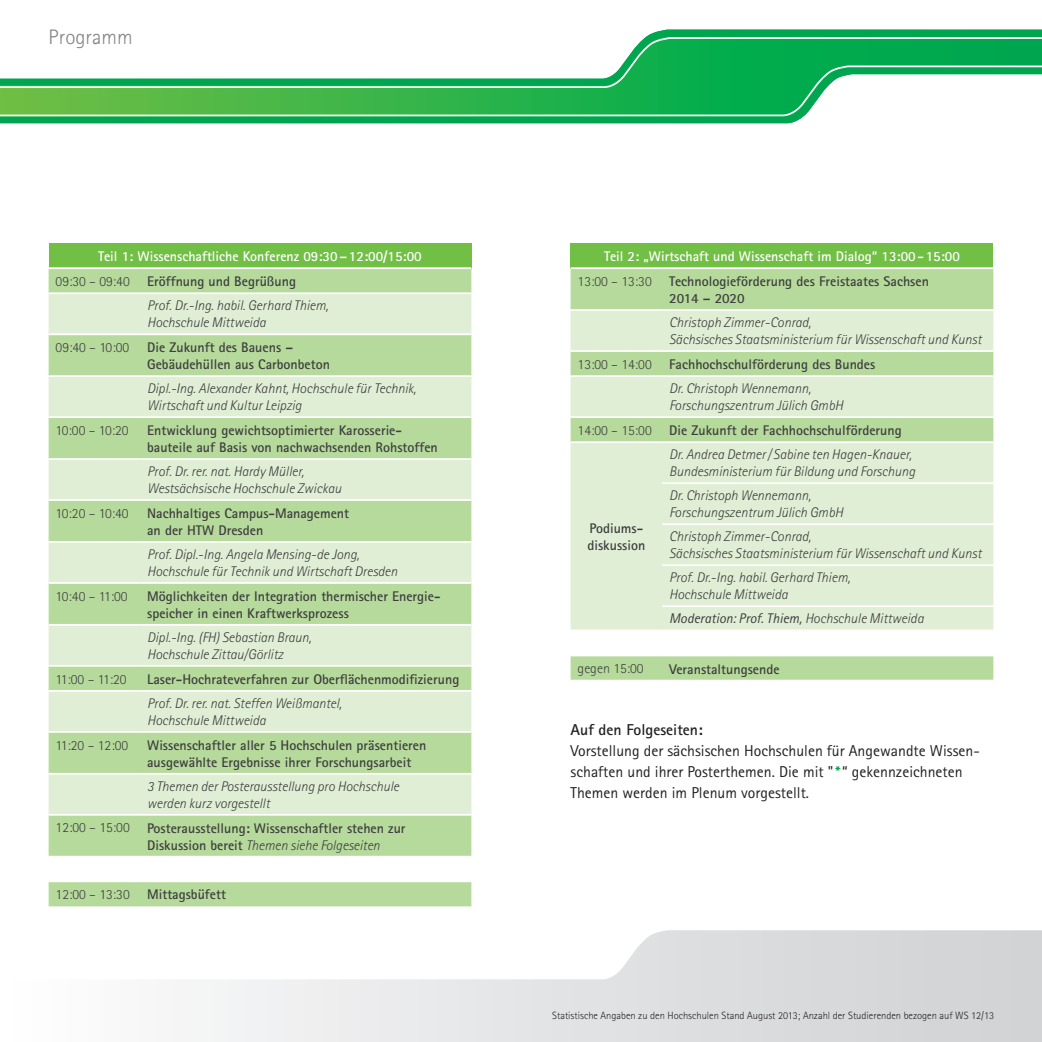
<style>
.page{position:relative;width:1042px;height:1042px;background:#fff}
.page>*{position:absolute;margin:0;border:0;box-sizing:border-box;transform-origin:0 0}
.t1{font:300 21px "Rotis Sans Serif";color:#808285}
.t2{font:15.75px/21px "Rotis Sans Serif";color:#231f20}
.t3{font:700 15.75px "Rotis Sans Serif";color:#231f20}
.t4{font:italic 300 14px/16.8px "Rotis Sans Serif";color:#3e3e3f}
.t5{font:700 14px/16.8px "Rotis Sans Serif";color:#3e3e3f}
.t6{font:700 14px/25px "Rotis Sans Serif";color:#fff}
.t7{font:300 14px "Rotis Sans Serif";color:#3e3e3f}
.t8{font:italic 14px "Rotis Sans Serif";color:#3e3e3f}
.t9{font:300 10.5px "Rotis Sans Serif";color:#231f20}
.s1{font-weight:300}
.s2{font-weight:300;font-style:italic}
.s3{font-weight:300;color:#3e3e3f}
.s4{color:#3e3e3f}
.s5{font-weight:800;color:#00a54f}
</style>
<div class="page">
<div style="left:0;top:979px;width:521px;height:63px;background:linear-gradient(to right,#fff,#e4e5e7)"></div>
<svg style="left:0;top:29px;width:1042px;height:95px"></svg>
<svg style="left:521px;top:930px;width:521px;height:112px;background:#dcdddf"></svg>
<svg style="left:0;top:36px;width:1042px;height:29px"></svg>
<svg style="left:0;top:65px;width:1042px;height:52px"></svg>
<div style="left:49px;top:243px;width:422px;height:25px;background:#71bf44"></div>
<div style="left:49px;top:269px;width:422px;height:637px;background:#b6da9b"></div>
<svg style="left:49px;top:294px;width:422px;height:520px;background:#cce5ba"></svg>
<svg style="left:49px;top:857px;width:422px;height:23px"></svg>
<hr style="left:49px;top:267px;width:91px;height:2px;background:#fff">
<hr style="left:140px;top:267px;width:331px;height:2px;background:#fff">
<hr style="left:49px;top:292px;width:91px;height:2px;background:#fff">
<hr style="left:140px;top:292px;width:331px;height:2px;background:#fff">
<hr style="left:49px;top:333px;width:91px;height:2px;background:#fff">
<hr style="left:140px;top:333px;width:331px;height:2px;background:#fff">
<hr style="left:49px;top:375px;width:91px;height:2px;background:#fff">
<hr style="left:140px;top:375px;width:331px;height:2px;background:#fff">
<hr style="left:49px;top:416px;width:91px;height:2px;background:#fff">
<hr style="left:140px;top:416px;width:331px;height:2px;background:#fff">
<hr style="left:49px;top:458px;width:91px;height:2px;background:#fff">
<hr style="left:140px;top:458px;width:331px;height:2px;background:#fff">
<hr style="left:49px;top:499px;width:91px;height:2px;background:#fff">
<hr style="left:140px;top:499px;width:331px;height:2px;background:#fff">
<hr style="left:49px;top:541px;width:91px;height:2px;background:#fff">
<hr style="left:140px;top:541px;width:331px;height:2px;background:#fff">
<hr style="left:49px;top:582px;width:91px;height:2px;background:#fff">
<hr style="left:140px;top:582px;width:331px;height:2px;background:#fff">
<hr style="left:49px;top:624px;width:91px;height:2px;background:#fff">
<hr style="left:140px;top:624px;width:331px;height:2px;background:#fff">
<hr style="left:49px;top:665px;width:91px;height:2px;background:#fff">
<hr style="left:140px;top:665px;width:331px;height:2px;background:#fff">
<hr style="left:49px;top:690px;width:91px;height:2px;background:#fff">
<hr style="left:140px;top:690px;width:331px;height:2px;background:#fff">
<hr style="left:49px;top:731px;width:91px;height:2px;background:#fff">
<hr style="left:140px;top:731px;width:331px;height:2px;background:#fff">
<hr style="left:49px;top:773px;width:91px;height:1px;background:#fff">
<hr style="left:140px;top:773px;width:331px;height:1px;background:#fff">
<hr style="left:49px;top:814px;width:91px;height:1px;background:#fff">
<hr style="left:140px;top:814px;width:331px;height:1px;background:#fff">
<hr style="left:49px;top:856px;width:91px;height:1px;background:#fff">
<hr style="left:140px;top:856px;width:331px;height:1px;background:#fff">
<hr style="left:49px;top:880px;width:91px;height:2px;background:#fff">
<hr style="left:140px;top:880px;width:331px;height:2px;background:#fff">
<div style="left:570px;top:243px;width:423px;height:25px;background:#71bf44"></div>
<div style="left:570px;top:269px;width:423px;height:411px;background:#b6da9b"></div>
<svg style="left:570px;top:311px;width:423px;height:318px;background:#d8ebcb"></svg>
<svg style="left:570px;top:631px;width:423px;height:23px"></svg>
<hr style="left:570px;top:267px;width:92px;height:2px;background:#fff">
<hr style="left:662px;top:267px;width:331px;height:2px;background:#fff">
<hr style="left:570px;top:309px;width:92px;height:2px;background:#fff">
<hr style="left:662px;top:309px;width:331px;height:2px;background:#fff">
<hr style="left:570px;top:350px;width:92px;height:2px;background:#fff">
<hr style="left:662px;top:350px;width:331px;height:2px;background:#fff">
<hr style="left:570px;top:375px;width:92px;height:2px;background:#fff">
<hr style="left:662px;top:375px;width:331px;height:2px;background:#fff">
<hr style="left:570px;top:416px;width:92px;height:2px;background:#fff">
<hr style="left:662px;top:416px;width:331px;height:2px;background:#fff">
<hr style="left:570px;top:441px;width:92px;height:2px;background:#fff">
<hr style="left:662px;top:441px;width:331px;height:2px;background:#fff">
<hr style="left:662px;top:482px;width:331px;height:2px;background:#fff">
<hr style="left:662px;top:523px;width:331px;height:2px;background:#fff">
<hr style="left:662px;top:564px;width:331px;height:2px;background:#fff">
<hr style="left:662px;top:605px;width:331px;height:2px;background:#fff">
<hr style="left:570px;top:629px;width:92px;height:2px;background:#fff">
<hr style="left:662px;top:629px;width:331px;height:2px;background:#fff">
<hr style="left:570px;top:654px;width:92px;height:2px;background:#fff">
<hr style="left:662px;top:654px;width:331px;height:2px;background:#fff">
<h1 class="t1" style="left:49px;top:25px;width:85px">Programm</h1>
<p class="t6" style="left:98px;top:244px;width:325px">Teil 1: Wissenschaftliche Konferenz 09:30–12:00/15:00</p>
<p class="t5" style="left:56px;top:273px;width:242px"><span class="s1">09:30 – 09:40</span> Eröffnung und Begrüßung</p>
<p class="t4" style="left:147px;top:298px;width:183px">Prof. Dr.-Ing. habil. Gerhard Thiem,</p>
<p class="t4" style="left:147px;top:314px;width:120px">Hochschule Mittweida</p>
<p class="t7" style="left:56px;top:339px;width:75px">09:40 – 10:00</p>
<p class="t5" style="left:147px;top:339px;width:184px">Die Zukunft des Bauens –<br>Gebäudehüllen aus Carbonbeton</p>
<p class="t4" style="left:147px;top:380px;width:271px">Dipl.-Ing. Alexander Kahnt, Hochschule für Technik,<br>Wirtschaft und Kultur Leipzig</p>
<p class="t7" style="left:56px;top:422px;width:75px">10:00 – 10:20</p>
<p class="t5" style="left:147px;top:422px;width:292px">Entwicklung gewichtsoptimierter Karosserie&shy;bauteile auf Basis von nachwachsenden Rohstoffen</p>
<p class="t4" style="left:147px;top:463px;width:196px">Prof. Dr. rer. nat. Hardy Müller,<br>Westsächsische Hochschule Zwickau</p>
<p class="t7" style="left:56px;top:505px;width:75px">10:20 – 10:40</p>
<p class="t5" style="left:147px;top:505px;width:203px">Nachhaltiges Campus-Management an der HTW Dresden</p>
<p class="t4" style="left:147px;top:546px;width:252px">Prof. Dipl.-Ing. Angela Mensing-de Jong,<br>Hochschule für Technik und Wirtschaft Dresden</p>
<p class="t7" style="left:56px;top:588px;width:74px">10:40 – 11:00</p>
<p class="t5" style="left:147px;top:587px;width:295px">Möglichkeiten der Integration thermischer Energie&shy;speicher in einen Kraftwerksprozess</p>
<p class="t4" style="left:147px;top:629px;width:166px">Dipl.-Ing. (FH) Sebastian Braun,<br>Hochschule Zittau/Görlitz</p>
<p class="t7" style="left:56px;top:671px;width:72px">11:00 – 11:20</p>
<p class="t5" style="left:147px;top:670px;width:314px">Laser-Hochrateverfahren zur Oberflächenmodifizierung</p>
<p class="t4" style="left:147px;top:695px;width:196px">Prof. Dr. rer. nat. Steffen Weißmantel,<br>Hochschule Mittweida</p>
<p class="t7" style="left:56px;top:737px;width:74px">11:20 – 12:00</p>
<p class="t5" style="left:147px;top:736px;width:281px">Wissenschaftler aller 5 Hochschulen präsentieren ausgewählte Ergebnisse ihrer Forschungsarbeit</p>
<p class="t4" style="left:147px;top:778px;width:253px">3 Themen der Posterausstellung pro Hochschule werden kurz vorgestellt</p>
<p class="t5" style="left:147px;top:819px;width:260px;text-indent:-92px"><span class="s1">12:00 – 15:00</span> Posterausstellung: Wissenschaftler stehen zur<br>Diskussion bereit <span class="s2">Themen siehe Folgeseiten</span></p>
<p class="t5" style="left:56px;top:886px;width:172px"><span class="s1">12:00 – 13:30</span> Mittagsbüfett</p>
<p class="t6" style="left:577px;top:244px;width:384px;text-indent:26px">Teil 2: „Wirtschaft und Wissenschaft im Dialog“ 13:00-15:00<br><span class="s3">13:00 – 13:30</span> <span class="s4">Technologieförderung des Freistaates Sachsen</span></p>
<p class="t5" style="left:669px;top:290px;width:77px">2014 – 2020</p>
<p class="t4" style="left:669px;top:314px;width:314px">Christoph Zimmer-Conrad,<br>Sächsisches Staatsministerium für Wissenschaft und Kunst</p>
<p class="t5" style="left:669px;top:352px;width:208px;line-height:24.2px;text-indent:-92px"><span class="s1">13:00 – 14:00</span> Fachhochschulförderung des Bundes<br><span class="s2">Dr. Christoph Wennemann,</span></p>
<p class="t5" style="left:577px;top:393px;width:326px;line-height:25px;text-indent:92px"><span class="s2">Forschungszentrum Jülich GmbH<br></span><span class="s1">14:00 – 15:00</span> Die Zukunft der Fachhochschulförderung</p>
<p class="t5" style="left:587px;top:520px;width:59px">Podiums&shy;diskussion</p>
<p class="t4" style="left:669px;top:446px;width:247px">Dr. Andrea Detmer/ Sabine ten Hagen-Knauer,<br>Bundesministerium für Bildung und Forschung</p>
<p class="t4" style="left:669px;top:487px;width:175px">Dr. Christoph Wennemann,<br>Forschungszentrum Jülich GmbH</p>
<p class="t4" style="left:669px;top:528px;width:314px">Christoph Zimmer-Conrad,<br>Sächsisches Staatsministerium für Wissenschaft und Kunst</p>
<p class="t4" style="left:669px;top:569px;width:183px">Prof. Dr.-Ing. habil. Gerhard Thiem,<br>Hochschule Mittweida</p>
<p class="t8" style="left:669px;top:610px;width:256px">Moderation: Prof. Thiem, <span class="s1">Hochschule Mittweida</span></p>
<p class="t7" style="left:577px;top:660px;width:68px">gegen 15:00</p>
<p class="t5" style="left:669px;top:660px;width:112px">Veranstaltungsende</p>
<p class="t3" style="left:570px;top:720px;width:134px">Auf den Folgeseiten:</p>
<p class="t2" style="left:570px;top:740px;width:411px">Vorstellung der sächsischen Hochschulen für Angewandte Wissen&shy;schaften und ihrer Posterthemen. Die mit "<span class="s5">*</span>“ gekennzeichneten<br>Themen werden im Plenum vorgestellt.</p>
<p class="t9" style="left:552px;top:1009px;width:443px">Statistische Angaben zu den Hochschulen Stand August 2013; Anzahl der Studierenden bezogen auf WS 12/13</p>
</div>
